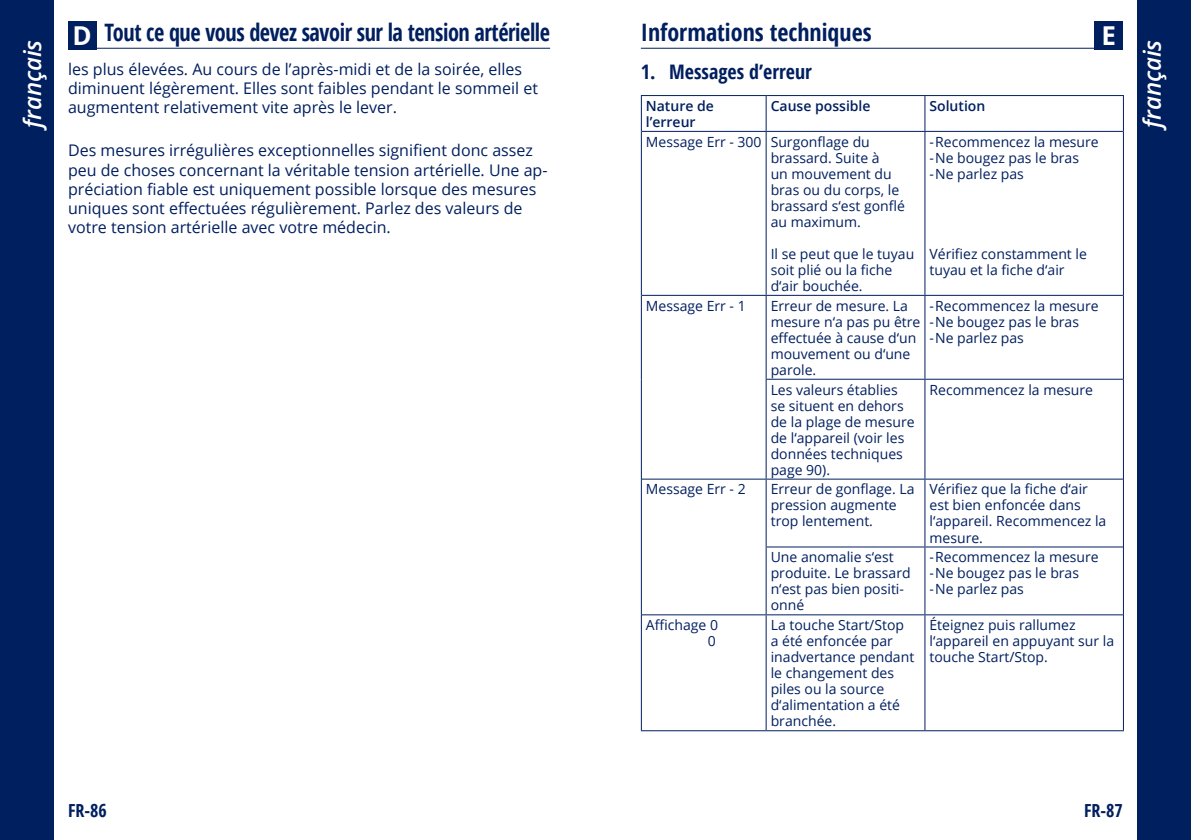
<style>
.page{position:relative;width:1191px;height:840px;background:#fff}
.page>*{position:absolute;margin:0;border:0;box-sizing:border-box;transform-origin:0 0}
.t1{font:700 26px "Open Sans";color:#fff}
.t2{font:700 condensed 24px "Open Sans";letter-spacing:-.02em;color:#001f5f;scale:.93 1}
.t3{font:700 condensed 24px "Open Sans";color:#001f5f}
.t4{font:italic 600 24px "Open Sans";color:#fff}
.t5{font:700 condensed 20px "Open Sans";color:#001f5f}
.t6{font:700 condensed 18px "Open Sans";color:#001f5f}
.t7{font:16px/19.2px "Open Sans";color:#001f5f}
.t8{font:14px/16px "Open Sans";color:#001f5f}
.t9{font:600 14px/16px "Open Sans";color:#001f5f}
.s1{font-stretch:normal;font-size:26px;color:#fff}
</style>
<div class="page">
<div style="left:1137px;top:0;width:54px;height:839px;background:#001f5f"></div>
<div style="left:0;top:0;width:54px;height:839px;background:#001f5f"></div>
<hr style="left:641px;top:48px;width:482px;height:1px;background:#001f5f">
<hr style="left:68px;top:48px;width:482px;height:1px;background:#001f5f">
<div style="left:1094px;top:21px;width:29px;height:28px;background:#001f5f"></div>
<div style="left:68px;top:21px;width:28px;height:28px;background:#001f5f"></div>
<hr style="left:641px;top:95px;width:125px;height:1px;background:#001f5f">
<hr style="left:641px;top:96px;width:1px;height:35px;background:#001f5f">
<hr style="left:766px;top:95px;width:159px;height:1px;background:#001f5f">
<hr style="left:925px;top:95px;width:199px;height:1px;background:#001f5f">
<hr style="left:1123px;top:96px;width:1px;height:35px;background:#001f5f">
<hr style="left:765px;top:96px;width:1px;height:35px;background:#001f5f">
<hr style="left:924px;top:96px;width:1px;height:35px;background:#001f5f">
<hr style="left:642px;top:131px;width:124px;height:1px;background:#001f5f">
<hr style="left:766px;top:131px;width:159px;height:1px;background:#001f5f">
<hr style="left:925px;top:131px;width:198px;height:1px;background:#001f5f">
<hr style="left:641px;top:131px;width:1px;height:164px;background:#001f5f">
<hr style="left:1123px;top:131px;width:1px;height:164px;background:#001f5f">
<hr style="left:641px;top:295px;width:1px;height:84px;background:#001f5f">
<hr style="left:1123px;top:295px;width:1px;height:84px;background:#001f5f">
<hr style="left:641px;top:379px;width:1px;height:100px;background:#001f5f">
<hr style="left:765px;top:132px;width:1px;height:163px;background:#001f5f">
<hr style="left:924px;top:132px;width:1px;height:163px;background:#001f5f">
<hr style="left:642px;top:295px;width:124px;height:1px;background:#001f5f">
<hr style="left:766px;top:295px;width:159px;height:1px;background:#001f5f">
<hr style="left:765px;top:296px;width:1px;height:82px;background:#001f5f">
<hr style="left:925px;top:295px;width:198px;height:1px;background:#001f5f">
<hr style="left:924px;top:296px;width:1px;height:82px;background:#001f5f">
<hr style="left:765px;top:378px;width:160px;height:1px;background:#001f5f">
<hr style="left:765px;top:379px;width:1px;height:99px;background:#001f5f">
<hr style="left:925px;top:378px;width:198px;height:1px;background:#001f5f">
<hr style="left:924px;top:379px;width:1px;height:99px;background:#001f5f">
<hr style="left:642px;top:478px;width:124px;height:1px;background:#001f5f">
<hr style="left:766px;top:478px;width:159px;height:1px;background:#001f5f">
<hr style="left:765px;top:479px;width:1px;height:67px;background:#001f5f">
<hr style="left:925px;top:478px;width:198px;height:1px;background:#001f5f">
<hr style="left:924px;top:479px;width:1px;height:67px;background:#001f5f">
<hr style="left:765px;top:546px;width:160px;height:1px;background:#001f5f">
<hr style="left:765px;top:547px;width:1px;height:67px;background:#001f5f">
<hr style="left:925px;top:546px;width:198px;height:1px;background:#001f5f">
<hr style="left:924px;top:547px;width:1px;height:67px;background:#001f5f">
<hr style="left:642px;top:614px;width:124px;height:1px;background:#001f5f">
<hr style="left:766px;top:614px;width:159px;height:1px;background:#001f5f">
<hr style="left:765px;top:615px;width:1px;height:114px;background:#001f5f">
<hr style="left:925px;top:614px;width:198px;height:1px;background:#001f5f">
<hr style="left:924px;top:615px;width:1px;height:114px;background:#001f5f">
<hr style="left:1123px;top:379px;width:1px;height:100px;background:#001f5f">
<hr style="left:641px;top:479px;width:1px;height:67px;background:#001f5f">
<hr style="left:1123px;top:479px;width:1px;height:67px;background:#001f5f">
<hr style="left:641px;top:546px;width:1px;height:68px;background:#001f5f">
<hr style="left:1123px;top:546px;width:1px;height:68px;background:#001f5f">
<hr style="left:641px;top:614px;width:1px;height:115px;background:#001f5f">
<hr style="left:1123px;top:614px;width:1px;height:115px;background:#001f5f">
<hr style="left:641px;top:729px;width:125px;height:1px;background:#001f5f">
<hr style="left:766px;top:729px;width:159px;height:1px;background:#001f5f">
<hr style="left:925px;top:729px;width:199px;height:1px;background:#001f5f">
<h2 class="t2" style="left:73px;top:16px;width:515px"><span class="s1">D</span> Tout ce que vous devez savoir sur la tension artérielle</h2>
<h2 class="t3" style="left:641px;top:16px;width:232px">Informations techniques</h2>
<h1 class="t1" style="left:1101px;top:17px;width:16px">E</h1>
<p class="t7" style="left:68px;top:59px;width:471px">les plus élevées. Au cours de l’après-midi et de la soirée, elles diminuent légèrement. Elles sont faibles pendant le sommeil et augmentent relativement vite après le lever.</p>
<p class="t7" style="left:68px;top:140px;width:481px">Des mesures irrégulières exceptionnelles signifient donc assez peu de choses concernant la véritable tension artérielle. Une ap&shy;préciation fiable est uniquement possible lorsque des mesures uniques sont effectuées régulièrement. Parlez des valeurs de votre tension artérielle avec votre médecin.</p>
<h2 class="t4" style="left:16px;top:128px;width:90px;rotate:-90deg">français</h2>
<h2 class="t4" style="left:1135px;top:128px;width:90px;rotate:-90deg">français</h2>
<h3 class="t5" style="left:641px;top:58px;width:173px">1. Messages d’erreur</h3>
<p class="t9" style="left:646px;top:97px;width:69px">Nature de l’erreur</p>
<p class="t9" style="left:770px;top:97px;width:101px">Cause possible</p>
<p class="t9" style="left:929px;top:97px;width:57px">Solution</p>
<p class="t8" style="left:770px;top:133px;width:136px;text-indent:-125px">Message Err - 300 Surgonflage du brassard. Suite à<br>un mouvement du bras ou du corps, le brassard s‘est gonflé au maximum.</p>
<p class="t8" style="left:770px;top:245px;width:145px">Il se peut que le tuyau soit plié ou la fiche d‘air bouchée.</p>
<p class="t8" style="left:929px;top:133px;width:171px">-Recommencez la mesure -Ne bougez pas le bras -Ne parlez pas</p>
<p class="t8" style="left:929px;top:245px;width:159px">Vérifiez constamment le tuyau et la fiche d‘air</p>
<p class="t8" style="left:646px;top:297px;width:101px">Message Err - 1</p>
<p class="t8" style="left:770px;top:297px;width:151px">Erreur de mesure. La mesure n‘a pas pu être effectuée à cause d‘un mouvement ou d‘une parole.</p>
<p class="t8" style="left:929px;top:297px;width:171px">-Recommencez la mesure -Ne bougez pas le bras -Ne parlez pas</p>
<p class="t8" style="left:770px;top:381px;width:145px">Les valeurs établies se situent en dehors de la plage de mesure de l‘appareil (voir les données techniques page 90).</p>
<p class="t8" style="left:929px;top:381px;width:165px">Recommencez la mesure</p>
<p class="t8" style="left:646px;top:480px;width:101px">Message Err - 2</p>
<p class="t8" style="left:770px;top:480px;width:145px">Erreur de gonflage. La pression augmente trop lentement.</p>
<p class="t8" style="left:929px;top:480px;width:178px">Vérifiez que la fiche d‘air est bien enfoncée dans l‘appareil. Recommencez la mesure.</p>
<p class="t8" style="left:770px;top:548px;width:141px">Une anomalie s‘est produite. Le brassard n‘est pas bien positi&shy;onné</p>
<p class="t8" style="left:929px;top:548px;width:171px">-Recommencez la mesure -Ne bougez pas le bras -Ne parlez pas</p>
<p class="t8" style="left:646px;top:616px;width:74px;text-align:right">Affichage 0<br>0</p>
<p class="t8" style="left:770px;top:616px;width:145px">La touche Start/Stop a été enfoncée par inadvertance pendant le changement des piles ou la source d‘alimentation a été branchée.</p>
<p class="t8" style="left:929px;top:616px;width:186px">Éteignez puis rallumez l‘appareil en appuyant sur la touche Start/Stop.</p>
<p class="t6" style="left:68px;top:797px;width:40px">FR-86</p>
<p class="t6" style="left:1084px;top:797px;width:40px">FR-87</p>
</div>
